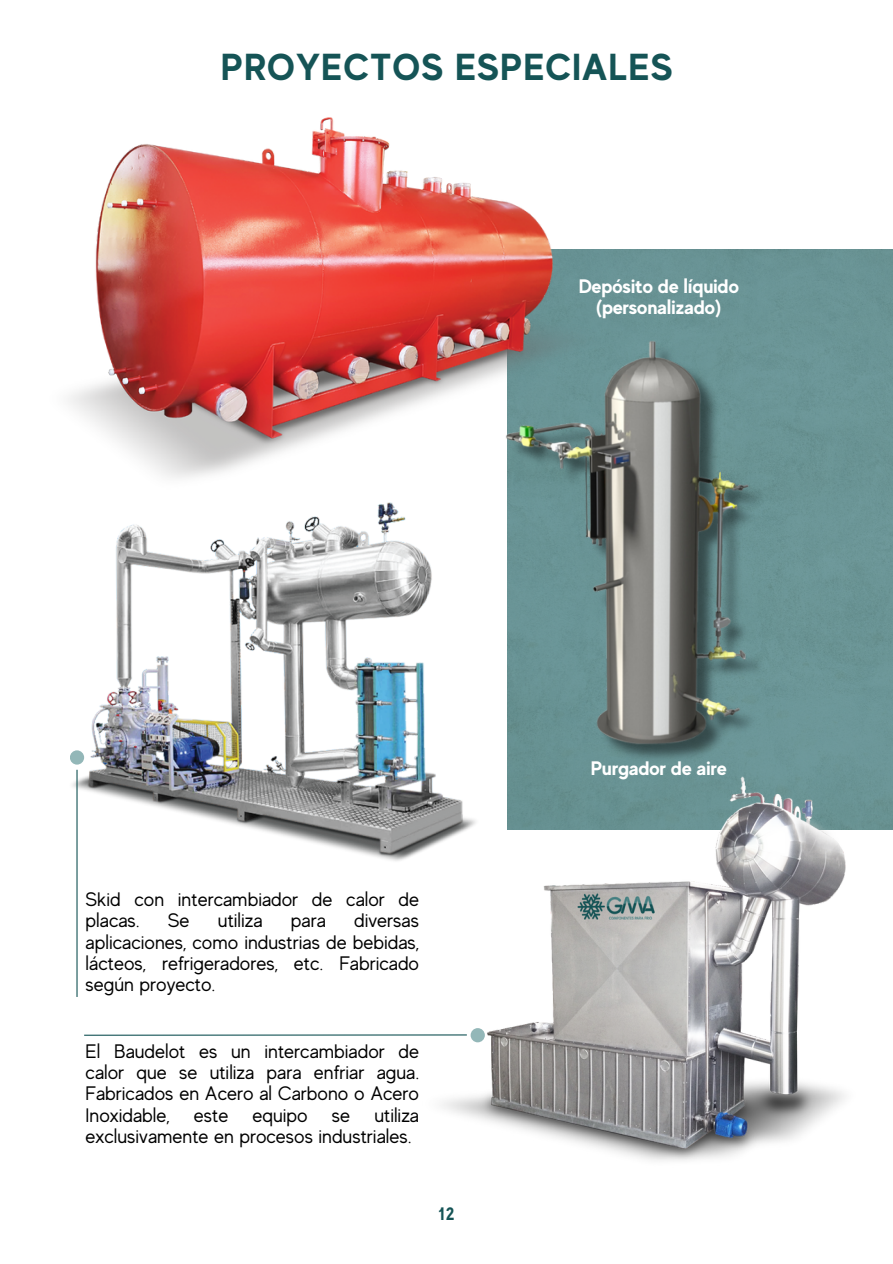
<style>
.page{position:relative;width:893px;height:1264px;background:#fff}
.page>*{position:absolute;margin:0;border:0;box-sizing:border-box;transform-origin:0 0}
.t1{font:700 37.5px "MADE Evolve Sans";letter-spacing:.03em;color:#155456}
.t2{font:19.5px/21.3px "MADE Evolve Sans";color:#000;text-align:justify}
.t3{font:700 19.5px/21.3px "MADE Evolve Sans";color:#fff;text-align:center}
.t4{font:700 18px "MADE Evolve Sans";color:#155456}
</style>
<div class="page">
<img style="left:70px;top:502px;width:362px;height:359px">
<hr style="left:84px;top:1034px;width:383px;height:1px;background:#155456">
<div style="left:617px;top:249px;width:275px;height:580px;background:#6a9496"></div>
<img style="left:419px;top:769px;width:454px;height:392px">
<img style="left:481px;top:297px;width:330px;height:513px">
<hr style="left:76px;top:769px;width:2px;height:227px;background:#155456">
<img style="left:68px;top:117px;width:549px;height:380px">
<div style="left:470px;top:1028px;width:15px;height:14px;background:#93b7b8;border-radius:50%"></div>
<div style="left:70px;top:750px;width:14px;height:14px;background:#93b7b8;border-radius:50%"></div>
<h1 class="t1" style="left:221px;top:44px;width:453px">PROYECTOS ESPECIALES</h1>
<p class="t3" style="left:578px;top:275px;width:162px">Depósito de líquido (personalizado)</p>
<p class="t2" style="left:86px;top:888px;width:335px">Skid con intercambiador de calor de placas.</p>
<p class="t2" style="left:168px;top:910px;width:23px">Se</p>
<p class="t2" style="left:218px;top:910px;width:46px">utiliza</p>
<p class="t2" style="left:291px;top:910px;width:36px">para</p>
<p class="t2" style="left:86px;top:910px;width:335px;text-indent:268px">diversas aplicaciones, como industrias de bebidas, lácteos, refrigeradores, etc. Fabricado según proyecto.</p>
<p class="t2" style="left:86px;top:1040px;width:335px">El Baudelot es un intercambiador de calor que se utiliza para enfriar agua.<br>Fabricados en Acero al Carbono o Acero Inoxidable, este equipo se utiliza exclusivamente en procesos industriales.</p>
<p class="t4" style="left:438px;top:1203px;width:18px">12</p>
<p class="t3" style="left:590px;top:757px;width:138px">Purgador de aire</p>
</div>
